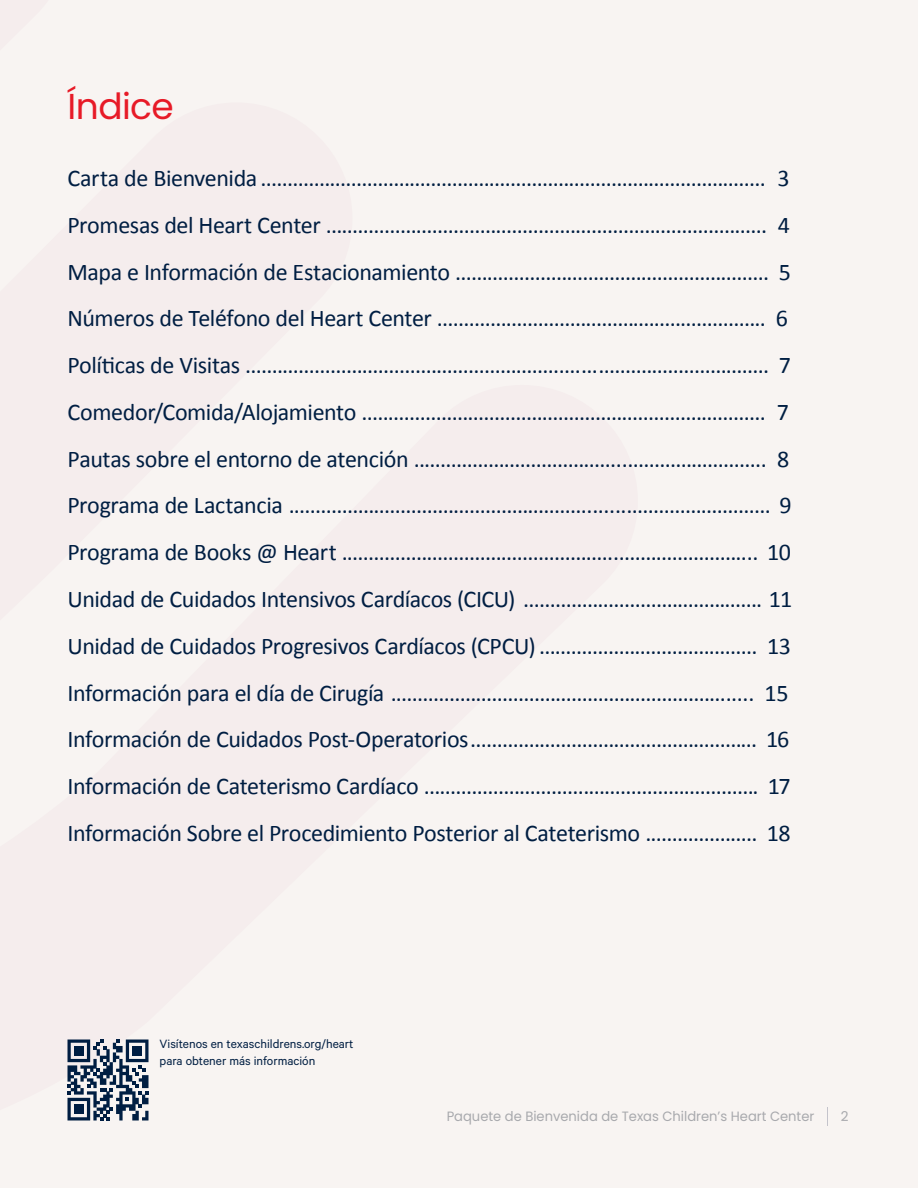
<style>
.page{position:relative;width:918px;height:1188px;background:#f8f4f2}
.page>*{position:absolute;margin:0;border:0;box-sizing:border-box;transform-origin:0 0}
.t1{font:36px "Poppins";letter-spacing:-.02em;color:#e71a27}
.t2{font:24px/46.8px "Calibri";letter-spacing:-.015em;color:#001e42}
.t3{font:13.5px/16.5px "Calibre";color:#001e42}
.t4{font:13.5px "Poppins";color:#a8a9ad}
</style>
<div class="page">
<svg style="left:68px;top:1040px;width:80px;height:80px"></svg>
<div style="left:74px;top:1104px;width:10px;height:10px;background:#001e42"></div>
<svg style="left:827px;top:1107px;width:1px;height:18px"></svg>
<h1 class="t1" style="left:68px;top:85px;width:108px">Índice</h1>
<p class="t2" style="left:68px;top:154px;width:726px">Carta de Bienvenida ............................................................................................... 3<br>Promesas del Heart Center ................................................................................... 4<br>Mapa e Información de Estacionamiento ........................................................... 5<br>Números de Teléfono del Heart Center .............................................................. 6<br>Políticas de Visitas .................................................................................................. 7<br>Comedor/Comida/Alojamiento ............................................................................ 7<br>Pautas sobre el entorno de atención .................................................................. 8<br>Programa de Lactancia .......................................................................................... 9<br>Programa de Books @ Heart .............................................................................. 10<br>Unidad de Cuidados Intensivos Cardíacos (CICU) ............................................. 11<br>Unidad de Cuidados Progresivos Cardíacos (CPCU) ......................................... 13<br>Información para el día de Cirugía .................................................................... 15<br>Información de Cuidados Post-Operatorios...................................................... 16<br>Información de Cateterismo Cardíaco ............................................................... 17<br>Información Sobre el Procedimiento Posterior al Cateterismo ..................... 18</p>
<p class="t3" style="left:160px;top:1035px;width:195px">Visítenos en texaschildrens.org/heart para obtener más información</p>
<p class="t4" style="left:447px;top:1108px;width:369px">Paquete de Bienvenida de Texas Children’s Heart Center</p>
<p class="t4" style="left:841px;top:1108px;width:9px">2</p>
</div>
